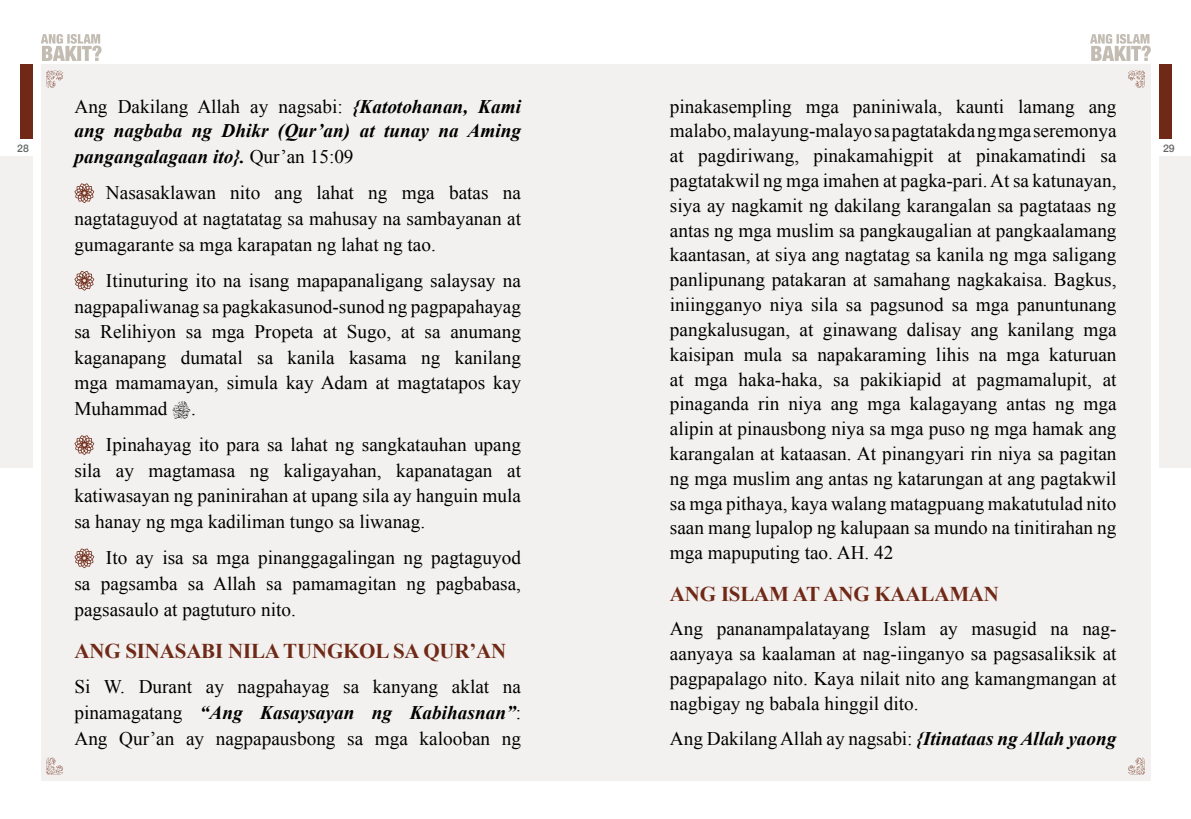
<style>
.page{position:relative;width:1191px;height:819px;background:#fff}
.page>*{position:absolute;margin:0;border:0;box-sizing:border-box;transform-origin:0 0}
.t1{font:700 21px "Times New Roman";letter-spacing:-.01em;color:#702917}
.t2{font:19.25px/24.8px "Times New Roman";color:#000;text-align:justify}
.t3{font:italic 700 19.25px/25.2px "Times New Roman";color:#000;text-align:justify}
.t4{font:500 10.5px "Helvetica Neue";color:#636466}
.s1{font-weight:400;font-style:normal}
.s2{font-weight:700;font-style:italic}
</style>
<div class="page">
<div style="left:20px;top:64px;width:13px;height:75px;background:#702917"></div>
<div style="left:0;top:156px;width:33px;height:312px;background:#f2f1ef"></div>
<div style="left:1159px;top:64px;width:13px;height:75px;background:#702917"></div>
<div style="left:1159px;top:156px;width:32px;height:312px;background:#f2f1ef"></div>
<div style="left:41px;top:64px;width:1109px;height:717px;background:#f2f1ef"></div>
<svg style="left:46px;top:71px;width:17px;height:17px"></svg>
<svg style="left:46px;top:757px;width:17px;height:17px"></svg>
<svg style="left:1128px;top:71px;width:17px;height:17px"></svg>
<svg style="left:1128px;top:757px;width:17px;height:17px"></svg>
<svg style="left:1090px;top:34px;width:60px;height:27px"></svg>
<svg style="left:41px;top:34px;width:60px;height:27px"></svg>
<svg style="left:74px;top:183px;width:20px;height:20px"></svg>
<svg style="left:74px;top:271px;width:20px;height:20px"></svg>
<svg style="left:74px;top:435px;width:20px;height:20px"></svg>
<svg style="left:74px;top:548px;width:20px;height:20px"></svg>
<p class="t3" style="left:74px;top:93px;width:448px"><span class="s1">Ang Dakilang Allah ay nagsabi:</span> {Katotohanan, Kami ang nagbaba ng Dhikr (Qur’an) at tunay na Aming pangangalagaan ito}. <span class="s1">Qur’an 15:09</span></p>
<p class="t2" style="left:74px;top:180px;width:448px;line-height:25.6px;text-indent:31px">Nasasaklawan nito ang lahat ng mga batas na nagtataguyod at nagtatatag sa mahusay na sambayanan at gumagarante sa mga karapatan ng lahat ng tao.</p>
<p class="t2" style="left:74px;top:267px;width:448px;line-height:25.6px;text-indent:31px">Itinuturing ito na isang mapapanaligang salaysay na nagpapaliwanag sa pagkakasunod-sunod ng pagpapahayag sa Relihiyon sa mga Propeta at Sugo, at sa anumang kaganapang dumatal sa kanila kasama ng kanilang mga mamamayan, simula kay Adam at magtatapos kay Muhammad .</p>
<p class="t2" style="left:74px;top:431px;width:448px;line-height:25.6px;text-indent:31px">Ipinahayag ito para sa lahat ng sangkatauhan upang sila ay magtamasa ng kaligayahan, kapanatagan at katiwasayan ng paninirahan at upang sila ay hanguin mula sa hanay ng mga kadiliman tungo sa liwanag.</p>
<p class="t2" style="left:74px;top:545px;width:448px;line-height:25.6px;text-indent:31px">Ito ay isa sa mga pinanggagalingan ng pagtaguyod sa pagsamba sa Allah sa pamamagitan ng pagbabasa, pagsasaulo at pagtuturo nito.</p>
<p class="t1" style="left:74px;top:636px;width:433px">ANG SINASABI NILA TUNGKOL SA QUR’AN</p>
<p class="t2" style="left:74px;top:673px;width:448px;line-height:25.6px">Si W. Durant ay nagpahayag sa kanyang aklat na pinamagatang <span class="s2">“Ang Kasaysayan ng Kabihasnan”</span>:<br>Ang Qur’an ay nagpapausbong sa mga kalooban ng</p>
<p class="t2" style="left:670px;top:93px;width:448px">pinakasempling mga paniniwala, kaunti lamang ang malabo, malayung-malayo sa pagtatakda ng mga seremonya at pagdiriwang, pinakamahigpit at pinakamatindi sa pagtatakwil ng mga imahen at pagka-pari. At sa katunayan, siya ay nagkamit ng dakilang karangalan sa pagtataas ng antas ng mga muslim sa pangkaugalian at pangkaalamang kaantasan, at siya ang nagtatag sa kanila ng mga saligang panlipunang patakaran at samahang nagkakaisa. Bagkus, iniingganyo niya sila sa pagsunod sa mga panuntunang pangkalusugan, at ginawang dalisay ang kanilang mga kaisipan mula sa napakaraming lihis na mga katuruan at mga haka-haka, sa pakikiapid at pagmamalupit, at pinaganda rin niya ang mga kalagayang antas ng mga alipin at pinausbong niya sa mga puso ng mga hamak ang karangalan at kataasan. At pinangyari rin niya sa pagitan ng mga muslim ang antas ng katarungan at ang pagtakwil sa mga pithaya, kaya walang matagpuang makatutulad nito saan mang lupalop ng kalupaan sa mundo na tinitirahan ng mga mapuputing tao. AH. 42</p>
<p class="t1" style="left:670px;top:579px;width:331px">ANG ISLAM AT ANG KAALAMAN</p>
<p class="t2" style="left:670px;top:616px;width:448px">Ang pananampalatayang Islam ay masugid na nag&shy;aanyaya sa kaalaman at nag-iinganyo sa pagsasaliksik at pagpapalago nito. Kaya nilait nito ang kamangmangan at nagbigay ng babala hinggil dito.</p>
<p class="t2" style="left:670px;top:725px;width:448px">Ang Dakilang Allah ay nagsabi: <span class="s2">{Itinataas ng Allah yaong</span></p>
<p class="t4" style="left:17px;top:139px;width:13px">28</p>
<p class="t4" style="left:1163px;top:139px;width:13px">29</p>
</div>
